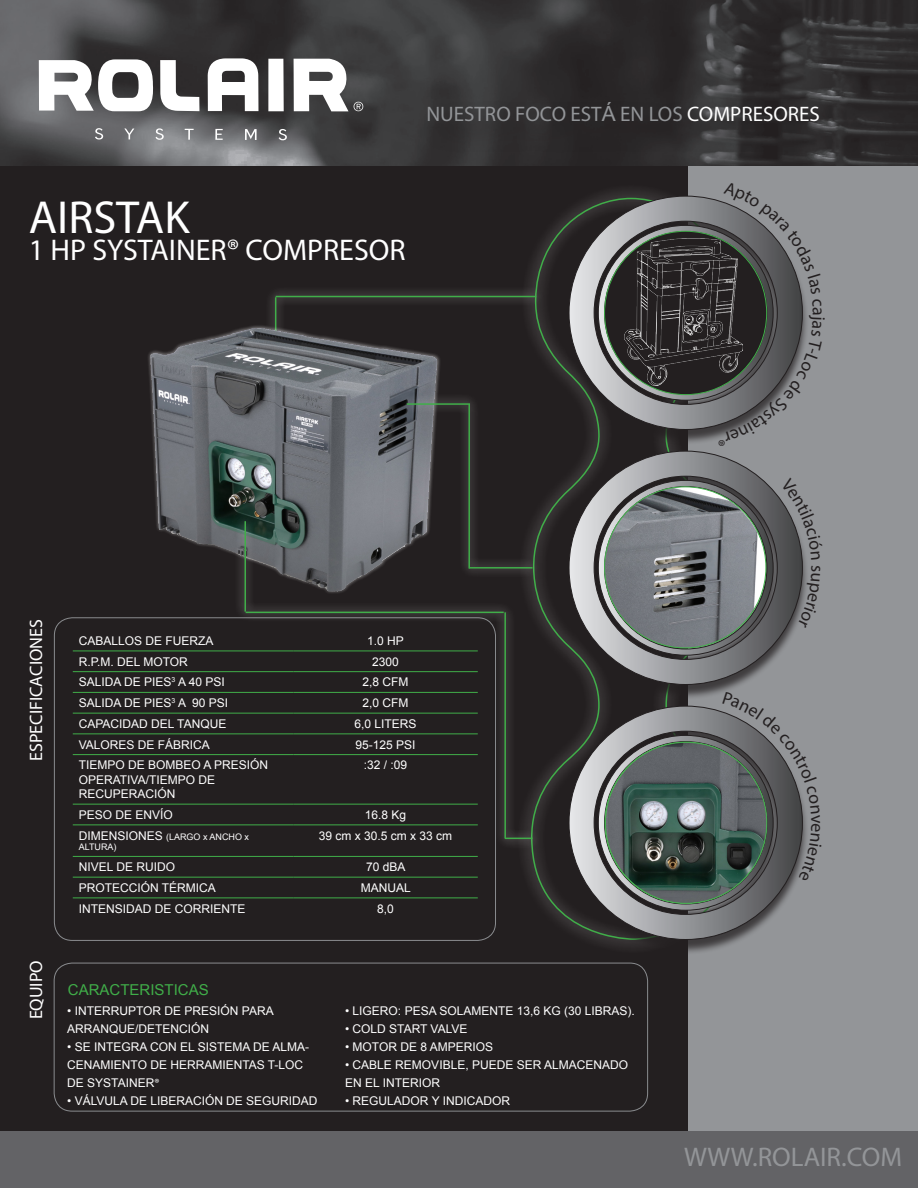
<style>
.page{position:relative;width:918px;height:1188px;background:#fff}
.page>*{position:absolute;margin:0;border:0;box-sizing:border-box;transform-origin:0 0}
.t1{font:46.5px "Myriad Pro";color:#fff}
.t2{font:30px "Myriad Pro";color:#fff}
.t3{font:27px "Myriad Pro";color:#939598}
.t4{font:21px "Myriad Pro";color:#939598}
.t5{font:18px "Myriad Pro";color:#fff}
.t6{font:18px "Myriad Pro";color:#231f20}
.t7{font:15px "Arial";color:#40ae49}
.t8{font:12px/18px "Arial";color:#fff}
.t9{font:9px/10.8px "Arial";color:#fff}
.s1{font-family:"Arial"}
.s2{color:#fff}
.s3{font-size:12px}
.s4{font-family:"Myriad Pro"}
</style>
<div class="page">
<div style="left:686px;top:1px;width:232px;height:1186px;background:#939598"></div>
<div style="left:0;top:1px;width:688px;height:1187px;background:#231f20"></div>
<div style="left:0;top:1132px;width:918px;height:56px;background:#636366"></div>
<hr style="left:73px;top:651px;width:220px;height:1px;background:#40ae49">
<hr style="left:73px;top:671px;width:220px;height:1px;background:#40ae49">
<hr style="left:73px;top:692px;width:220px;height:1px;background:#40ae49">
<hr style="left:73px;top:713px;width:220px;height:1px;background:#40ae49">
<hr style="left:73px;top:733px;width:220px;height:1px;background:#40ae49">
<hr style="left:73px;top:754px;width:220px;height:1px;background:#40ae49">
<hr style="left:73px;top:804px;width:220px;height:1px;background:#40ae49">
<hr style="left:73px;top:825px;width:220px;height:1px;background:#40ae49">
<hr style="left:73px;top:856px;width:220px;height:1px;background:#40ae49">
<hr style="left:293px;top:856px;width:185px;height:1px;background:#40ae49">
<hr style="left:73px;top:877px;width:220px;height:1px;background:#40ae49">
<hr style="left:293px;top:877px;width:185px;height:1px;background:#40ae49">
<hr style="left:73px;top:898px;width:220px;height:1px;background:#40ae49">
<hr style="left:293px;top:898px;width:185px;height:1px;background:#40ae49">
<div style="left:54px;top:963px;width:594px;height:149px;border:1px solid #8a8c8f;border-radius:18px"></div>
<img style="left:0;top:0;width:918px;height:166px">
<svg style="left:422px;top:99px;width:429px;height:56px;fill:#2e2c2d"></svg>
<svg style="left:39px;top:59px;width:115px;height:52px;background:#bfbfc0"></svg>
<svg style="left:160px;top:60px;width:39px;height:51px"></svg>
<svg style="left:208px;top:58px;width:50px;height:53px"></svg>
<div style="left:268px;top:59px;width:16px;height:52px;background:#fff"></div>
<svg style="left:95px;top:128px;width:8px;height:12px"></svg>
<svg style="left:124px;top:128px;width:10px;height:11px"></svg>
<svg style="left:156px;top:128px;width:8px;height:12px"></svg>
<svg style="left:185px;top:129px;width:9px;height:11px"></svg>
<svg style="left:215px;top:129px;width:8px;height:11px"></svg>
<svg style="left:245px;top:129px;width:12px;height:11px"></svg>
<svg style="left:279px;top:129px;width:8px;height:11px"></svg>
<svg style="left:294px;top:59px;width:69px;height:52px;background:#b1b1b1"></svg>
<div style="left:518px;top:184px;width:230px;height:769px;background:#231f20"></div>
<svg style="left:531px;top:219px;width:203px;height:703px"></svg>
<div style="left:562px;top:198px;width:248px;height:248px;background:#231f20;opacity:.75"></div>
<svg style="left:568px;top:197px;width:30px;height:233px"></svg>
<div style="left:562px;top:453px;width:248px;height:248px;background:#231f20;opacity:.75"></div>
<svg style="left:568px;top:450px;width:235px;height:235px"></svg>
<div style="left:562px;top:708px;width:248px;height:248px;background:#231f20;opacity:.75"></div>
<svg style="left:568px;top:705px;width:235px;height:235px"></svg>
<div style="left:265px;top:286px;width:280px;height:83px;background:#fff;opacity:.75"></div>
<hr style="left:276px;top:296px;width:260px;height:1px;background:#40ae49">
<hr style="left:275px;top:297px;width:1px;height:63px;background:#40ae49">
<img style="left:148px;top:320px;width:296px;height:234px">
<div style="left:398px;top:393px;width:143px;height:185px;background:#fff;opacity:.75"></div>
<hr style="left:468px;top:404px;width:2px;height:165px;background:#40ae49">
<hr style="left:407px;top:403px;width:63px;height:2px;background:#40ae49">
<div style="left:235px;top:512px;width:306px;height:337px;background:#fff;opacity:.75"></div>
<svg style="left:505px;top:838px;width:27px;height:1px"></svg>
<hr style="left:504px;top:612px;width:2px;height:226px;background:#40ae49">
<hr style="left:246px;top:612px;width:258px;height:1px;background:#40ae49">
<hr style="left:244px;top:521px;width:2px;height:91px;background:#40ae49">
<img style="left:605px;top:487px;width:161px;height:161px;border-radius:81px">
<svg style="left:598px;top:184px;width:212px;height:263px"></svg>
<svg style="left:598px;top:691px;width:212px;height:220px"></svg>
<svg style="left:781px;top:477px;width:29px;height:83px"></svg>
<svg style="left:798px;top:573px;width:12px;height:55px"></svg>
<p class="t4" style="left:426px;top:101px;width:395px">NUESTRO FOCO EST<span class="s1">Á</span> EN LOS <span class="s2">COMPRESORES</span></p>
<p class="t1" style="left:29px;top:188px;width:162px">AIRSTAK</p>
<p class="t2" style="left:29px;top:231px;width:378px">1 HP SYSTAINER® COMPRESOR</p>
<h3 class="t6" style="left:830px;top:307px;width:10px;rotate:90deg">a</h3>
<p class="t5" style="left:25px;top:761px;width:143px;rotate:-90deg">ESPECIFICACIONES</p>
<p class="t8" style="left:79px;top:632px;width:136px">CABALLOS DE FUERZA</p>
<p class="t8" style="left:367px;top:632px;width:38px">1.0 HP</p>
<p class="t8" style="left:79px;top:653px;width:111px">R.P.M. DEL MOTOR</p>
<p class="t8" style="left:372px;top:653px;width:28px">2300</p>
<p class="t8" style="left:79px;top:673px;width:147px">SALIDA DE PIES<sup>3</sup> A 40 PSI</p>
<p class="t8" style="left:363px;top:673px;width:48px">2,8 CFM</p>
<p class="t8" style="left:79px;top:694px;width:151px">SALIDA DE PIES<sup>3</sup> A 90 PSI</p>
<p class="t8" style="left:363px;top:694px;width:48px">2,0 CFM</p>
<p class="t8" style="left:79px;top:715px;width:149px">CAPACIDAD DEL TANQUE</p>
<p class="t8" style="left:355px;top:715px;width:64px">6,0 LITERS</p>
<p class="t8" style="left:79px;top:736px;width:133px">VALORES DE FÁBRICA</p>
<p class="t8" style="left:356px;top:736px;width:62px">95-125 PSI</p>
<p class="t8" style="left:79px;top:758px;width:191px;line-height:14.4px">TIEMPO DE BOMBEO A PRESIÓN<br>OPERATIVA/TIEMPO DE</p>
<p class="t8" style="left:79px;top:785px;width:98px">RECUPERACIÓN</p>
<p class="t8" style="left:364px;top:756px;width:45px">:32 / :09</p>
<h3 class="t6" style="left:829px;top:565px;width:9px;rotate:90deg">s</h3>
<p class="t5" style="left:25px;top:1019px;width:61px;rotate:-90deg">EQUIPO</p>
<p class="t8" style="left:79px;top:806px;width:96px">PESO DE ENVÍO</p>
<p class="t8" style="left:365px;top:806px;width:43px">16.8 Kg</p>
<p class="t9" style="left:79px;top:831px;width:172px"><span class="s3">DIMENSIONES</span> (LARGO x ANCHO x<br>ALTURA)</p>
<p class="t8" style="left:319px;top:827px;width:135px">39 cm x 30.5 cm x 33 cm</p>
<p class="t8" style="left:79px;top:858px;width:98px">NIVEL DE RUIDO</p>
<p class="t8" style="left:366px;top:858px;width:41px">70 dBA</p>
<p class="t8" style="left:79px;top:879px;width:139px">PROTECCIÓN TÉRMICA</p>
<p class="t8" style="left:361px;top:879px;width:52px">MANUAL</p>
<p class="t8" style="left:79px;top:900px;width:168px">INTENSIDAD DE CORRIENTE</p>
<p class="t8" style="left:377px;top:900px;width:18px">8,0</p>
<p class="t7" style="left:68px;top:980px;width:142px">CARACTERISTICAS</p>
<p class="t8" style="left:67px;top:1002px;width:208px">• INTERRUPTOR DE PRESIÓN PARA</p>
<p class="t8" style="left:67px;top:1020px;width:144px">ARRANQUE/DETENCIÓN</p>
<p class="t8" style="left:67px;top:1038px;width:243px">• SE INTEGRA CON EL SISTEMA DE ALMA-<br>CENAMIENTO DE HERRAMIENTAS T-LOC<br>DE SYSTAINER<span class="s4">®</span></p>
<p class="t8" style="left:67px;top:1092px;width:252px">• VÁLVULA DE LIBERACIÓN DE SEGURIDAD</p>
<p class="t8" style="left:345px;top:1002px;width:291px">• LIGERO: PESA SOLAMENTE 13,6 KG (30 LIBRAS).</p>
<p class="t8" style="left:345px;top:1020px;width:124px">• COLD START VALVE</p>
<p class="t8" style="left:345px;top:1038px;width:150px">• MOTOR DE 8 AMPERIOS</p>
<p class="t8" style="left:345px;top:1056px;width:284px">• CABLE REMOVIBLE, PUEDE SER ALMACENADO<br>EN EL INTERIOR</p>
<p class="t8" style="left:345px;top:1092px;width:167px">• REGULADOR Y INDICADOR</p>
<p class="t3" style="left:684px;top:1140px;width:219px">WWW.ROLAIR.COM</p>
</div>
